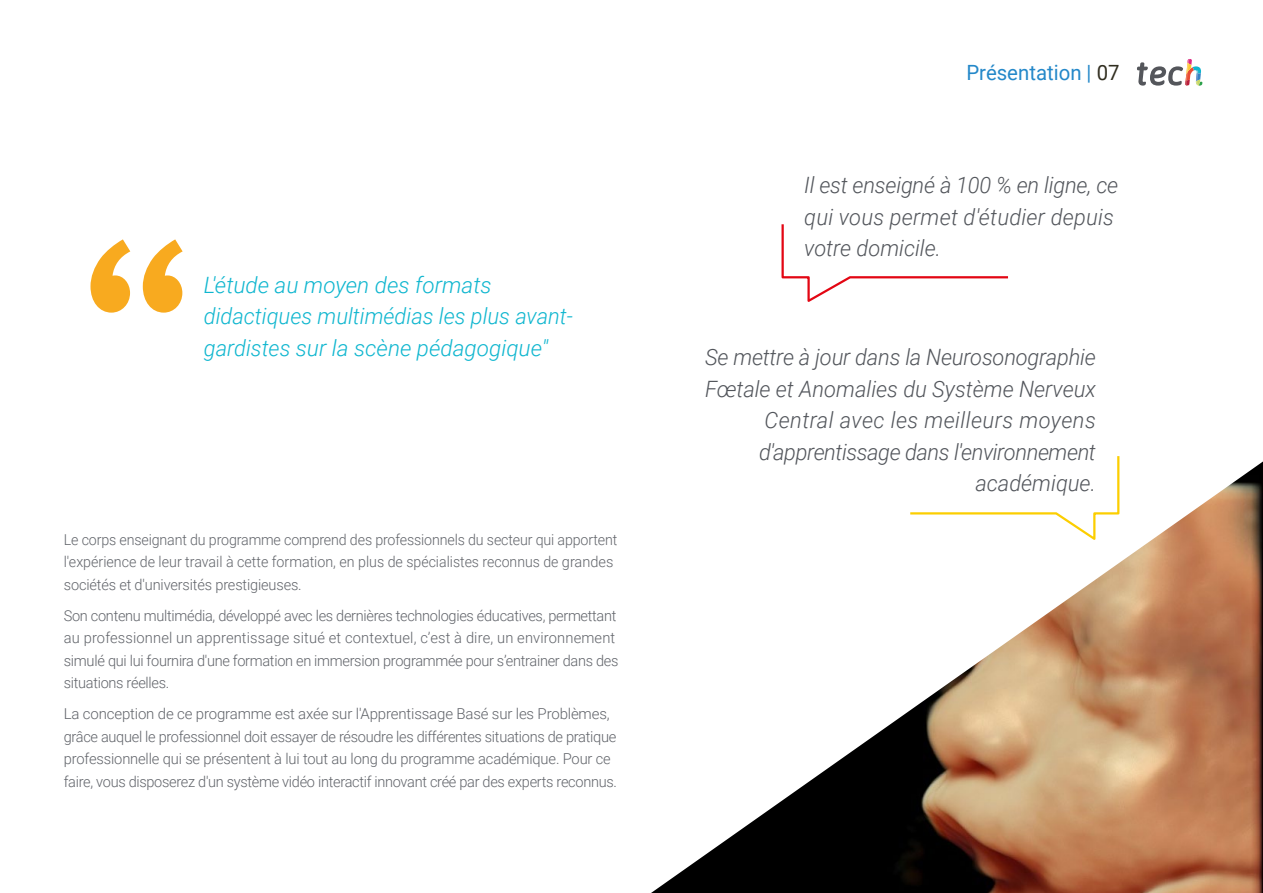
<style>
.page{position:relative;width:1263px;height:893px;background:#fff}
.page>*{position:absolute;margin:0;border:0;box-sizing:border-box;transform-origin:0 0}
.t1{font:italic 300 22.5px/31.5px "Roboto";color:#52555b;text-align:right}
.t2{font:italic 300 22.5px/31.5px "Roboto";color:#0fb6cf}
.t3{font:21px "Roboto";color:#2488c9}
.t4{font:300 15px/22.5px "Roboto";letter-spacing:-.01em;color:#61646a}
.t5{font:300 15px/22.5px "Roboto";letter-spacing:-.01em;color:#61646a;scale:.95 1}
.s1{color:#312e20}
</style>
<div class="page">
<svg style="left:90px;top:239px;width:93px;height:74px"></svg>
<img style="left:651px;top:461px;width:612px;height:432px">
<svg style="left:1137px;top:59px;width:65px;height:27px"></svg>
<svg style="left:908px;top:456px;width:212px;height:87px"></svg>
<svg style="left:781px;top:224px;width:227px;height:78px"></svg>
<h1 class="t2" style="left:204px;top:268px;width:371px">L'étude au moyen des formats didactiques multimédias les plus avant&shy;gardistes sur la scène pédagogique"</h1>
<p class="t5" style="left:64px;top:527px;width:584px">Le corps enseignant du programme comprend des professionnels du secteur qui apportent l'expérience de leur travail à cette formation, en plus de spécialistes reconnus de grandes sociétés et d'universités prestigieuses.</p>
<p class="t4" style="left:64px;top:603px;width:556px">Son contenu multimédia, développé avec les dernières technologies éducatives, permettant au professionnel un apprentissage situé et contextuel, c’est à dire, un environnement simulé qui lui fournira d'une formation en immersion programmée pour s’entrainer dans des situations réelles.</p>
<p class="t4" style="left:64px;top:702px;width:555px">La conception de ce programme est axée sur l'Apprentissage Basé sur les Problèmes, grâce auquel le professionnel doit essayer de résoudre les différentes situations de pratique professionnelle qui se présentent à lui tout au long du programme académique. Pour ce faire, vous disposerez d'un système vidéo interactif innovant créé par des experts reconnus.</p>
<h2 class="t3" style="left:966px;top:57px;width:155px">Présentation | <span class="s1">07</span></h2>
<h1 class="t1" style="left:804px;top:169px;width:315px;text-align:left">Il est enseigné à 100 % en ligne, ce qui vous permet d'étudier depuis votre domicile.</h1>
<h1 class="t1" style="left:705px;top:341px;width:392px">Se mettre à jour dans la Neurosonographie Fœtale et Anomalies du Système Nerveux Central avec les meilleurs moyens d'apprentissage dans l'environnement académique.</h1>
</div>
